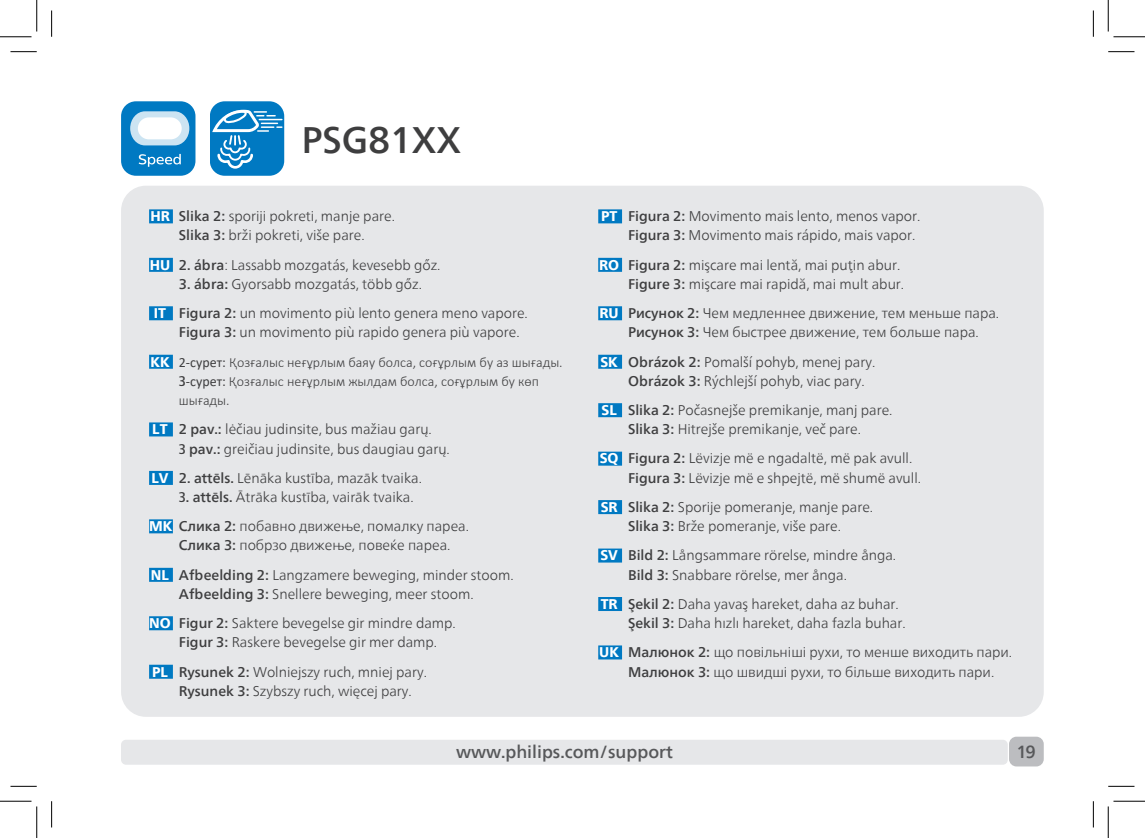
<style>
.page{position:relative;width:1145px;height:838px;background:#fff}
.page>*{position:absolute;margin:0;border:0;box-sizing:border-box;transform-origin:0 0}
.t1{font:500 36.75px "Neue Frutiger World";color:#3e3e3f}
.t2{font:500 17.5px "Neue Frutiger World";color:#57585a}
.Text{font:300 14px/19.2px "Neue Frutiger World";color:#3e3e3f}
.Text-2{font:300 14px/19.2px "Calibri";color:#3e3e3f}
.s1{font-weight:800;color:#fff}
.s2{font-weight:500}
.s3{font-family:"Neue Frutiger World";font-weight:800;color:#fff}
.s4{font-weight:400}
.s5{font-family:"Centrale Sans Cnd";font-weight:500}
</style>
<div class="page">
<div style="left:1009px;top:736px;width:35px;height:30px;background:#bcbdc0;border-radius:7px"></div>
<div style="left:121px;top:739px;width:887px;height:25px;background:#e6e7e9;border-radius:5px"></div>
<svg style="left:210px;top:101px;width:74px;height:75px;background:#3192cd"></svg>
<div style="left:121px;top:186px;width:923px;height:530px;background:#e6e7e9;border-radius:25px"></div>
<svg style="left:121px;top:101px;width:74px;height:75px;background:#3d99d0"></svg>
<div style="left:138px;top:117px;width:44px;height:22px;background:#fff;border-radius:11px"></div>
<div style="left:149px;top:209px;width:24px;height:14px;background:#0079c2"></div>
<div style="left:149px;top:258px;width:24px;height:14px;background:#0079c2"></div>
<div style="left:149px;top:306px;width:24px;height:14px;background:#0079c2"></div>
<div style="left:149px;top:355px;width:24px;height:14px;background:#0079c2"></div>
<div style="left:149px;top:422px;width:24px;height:14px;background:#0079c2"></div>
<div style="left:149px;top:471px;width:24px;height:14px;background:#0079c2"></div>
<div style="left:149px;top:519px;width:24px;height:14px;background:#0079c2"></div>
<div style="left:149px;top:567px;width:24px;height:14px;background:#0079c2"></div>
<div style="left:149px;top:616px;width:24px;height:14px;background:#0079c2"></div>
<div style="left:149px;top:664px;width:24px;height:14px;background:#0079c2"></div>
<div style="left:598px;top:209px;width:24px;height:14px;background:#0079c2"></div>
<div style="left:598px;top:258px;width:24px;height:14px;background:#0079c2"></div>
<div style="left:598px;top:306px;width:24px;height:14px;background:#0079c2"></div>
<div style="left:598px;top:355px;width:24px;height:14px;background:#0079c2"></div>
<div style="left:598px;top:403px;width:24px;height:14px;background:#0079c2"></div>
<div style="left:598px;top:451px;width:24px;height:14px;background:#0079c2"></div>
<div style="left:598px;top:500px;width:24px;height:14px;background:#0079c2"></div>
<div style="left:598px;top:548px;width:24px;height:14px;background:#0079c2"></div>
<div style="left:598px;top:597px;width:24px;height:14px;background:#0079c2"></div>
<div style="left:598px;top:645px;width:24px;height:14px;background:#0079c2"></div>
<svg style="left:10px;top:51px;width:27px;height:1px"></svg>
<svg style="left:1108px;top:51px;width:26px;height:1px"></svg>
<svg style="left:10px;top:786px;width:27px;height:1px"></svg>
<svg style="left:1108px;top:786px;width:26px;height:1px"></svg>
<svg style="left:51px;top:10px;width:1px;height:27px"></svg>
<svg style="left:51px;top:801px;width:1px;height:26px"></svg>
<svg style="left:1093px;top:10px;width:1px;height:27px"></svg>
<svg style="left:1093px;top:801px;width:1px;height:26px"></svg>
<hr style="left:0;top:36px;width:32px;height:1px;background:#000">
<hr style="left:1113px;top:36px;width:32px;height:1px;background:#000">
<hr style="left:0;top:800px;width:32px;height:1px;background:#000">
<hr style="left:1113px;top:800px;width:32px;height:1px;background:#000">
<hr style="left:36px;top:0;width:1px;height:31px;background:#000">
<hr style="left:36px;top:806px;width:1px;height:31px;background:#000">
<hr style="left:1108px;top:0;width:1px;height:31px;background:#000">
<hr style="left:1108px;top:806px;width:1px;height:31px;background:#000">
<p class="t1" style="left:302px;top:109px;width:161px">PSG81XX</p>
<p class="Text" style="left:150px;top:207px;width:246px;text-align:center"><span class="s1">HR</span> <span class="s2">Slika 2:</span> sporiji pokreti, manje pare.<br><span class="s2">Slika 3:</span> brži pokreti, više pare.</p>
<p class="Text" style="left:150px;top:255px;width:292px"><span class="s1">HU</span> <span class="s2">2. ábra</span>: Lassabb mozgatás, kevesebb gőz.</p>
<p class="Text" style="left:179px;top:274px;width:245px"><span class="s2">3. ábra:</span> Gyorsabb mozgatás, több gőz.</p>
<p class="Text" style="left:179px;top:303px;width:351px;text-indent:-25px"><span class="s1">IT</span> <span class="s2">Figura 2:</span> un movimento più lento genera meno vapore.<br><span class="s2">Figura 3:</span> un movimento più rapido genera più vapore.</p>
<p class="Text-2" style="left:179px;top:352px;width:385px;text-indent:-29px"><span class="s3">KK</span> <span class="s4">2-сурет:</span> Қозғалыс неғұрлым баяу болса, соғұрлым бу аз шығады.<br><span class="s5">3</span><span class="s4">-сурет:</span> Қозғалыс неғұрлым жылдам болса, соғұрлым бу көп шығады.</p>
<p class="Text" style="left:179px;top:420px;width:272px;text-indent:-27px"><span class="s1">LT</span> <span class="s2">2 pav.:</span> lėčiau judinsite, bus mažiau garų.<br><span class="s5">3</span> <span class="s2">pav.:</span> greičiau judinsite, bus daugiau garų.</p>
<p class="Text" style="left:151px;top:468px;width:272px"><span class="s1">LV</span> <span class="s2">2. attēls.</span> Lēnāka kustība, mazāk tvaika.</p>
<p class="Text" style="left:179px;top:487px;width:236px"><span class="s5">3</span><span class="s2">. attēls.</span> Ātrāka kustība, vairāk tvaika.</p>
<p class="Text" style="left:179px;top:516px;width:292px;text-indent:-30px"><span class="s1">MK</span> <span class="s2">Слика 2:</span> побавно движење, помалку пареа.<br><span class="s2">Слика 3:</span> побрзо движење, повеќе пареа.</p>
<p class="Text" style="left:179px;top:565px;width:336px;text-indent:-28px"><span class="s1">NL</span> <span class="s2">Afbeelding 2:</span> Langzamere beweging, minder stoom.<br><span class="s2">Afbeelding 3:</span> Snellere beweging, meer stoom.</p>
<p class="Text" style="left:179px;top:613px;width:279px;text-indent:-30px"><span class="s1">NO</span> <span class="s2">Figur 2:</span> Saktere bevegelse gir mindre damp.<br><span class="s2">Figur 3:</span> Raskere bevegelse gir mer damp.</p>
<p class="Text" style="left:179px;top:662px;width:250px;text-indent:-27px"><span class="s1">PL</span> <span class="s2">Rysunek 2:</span> Wolniejszy ruch, mniej pary.<br><span class="s2">Rysunek 3:</span> Szybszy ruch, więcej pary.</p>
<p class="Text" style="left:628px;top:207px;width:294px;text-indent:-27px"><span class="s1">PT</span> <span class="s2">Figura 2:</span> Movimento mais lento, menos vapor.<br><span class="s2">Figura 3:</span> Movimento mais rápido, mais vapor.</p>
<p class="Text" style="left:599px;top:255px;width:307px;text-align:right"><span class="s1">RO</span> <span class="s2">Figura 2:</span> mişcare mai lentă, mai puţin abur.<br><span class="s2">Figure 3:</span> mişcare mai rapidă, mai mult abur.</p>
<p class="Text" style="left:600px;top:303px;width:401px;text-align:center"><span class="s1">RU</span> <span class="s2">Рисунок 2:</span> Чем медленнее движение, тем меньше пара.<br><span class="s2">Рисунок 3:</span> Чем быстрее движение, тем больше пара.</p>
<p class="Text" style="left:628px;top:352px;width:249px;text-indent:-28px"><span class="s1">SK</span> <span class="s2">Obrázok 2:</span> Pomalší pohyb, menej pary.<br><span class="s2">Obrázok 3:</span> Rýchlejší pohyb, viac pary.</p>
<p class="Text" style="left:601px;top:400px;width:293px;text-align:center"><span class="s1">SL</span> <span class="s2">Slika 2:</span> Počasnejše premikanje, manj pare.<br><span class="s2">Slika 3:</span> Hitrejše premikanje, več pare.</p>
<p class="Text" style="left:628px;top:449px;width:295px;text-indent:-28px"><span class="s1">SQ</span> <span class="s2">Figura 2:</span> Lëvizje më e ngadaltë, më pak avull.<br><span class="s2">Figura 3:</span> Lëvizje më e shpejtë, më shumë avull.</p>
<p class="Text" style="left:601px;top:497px;width:274px;text-align:center"><span class="s1">SR</span> <span class="s2">Slika 2:</span> Sporije pomeranje, manje pare.<br><span class="s2">Slika 3:</span> Brže pomeranje, više pare.</p>
<p class="Text" style="left:628px;top:546px;width:270px;text-indent:-28px"><span class="s1">SV</span> <span class="s2">Bild 2:</span> Långsammare rörelse, mindre ånga.<br><span class="s2">Bild 3:</span> Snabbare rörelse, mer ånga.</p>
<p class="Text" style="left:628px;top:594px;width:279px;text-indent:-27px"><span class="s1">TR</span> <span class="s2">Şekil 2:</span> Daha yavaş hareket, daha az buhar.<br><span class="s2">Şekil 3:</span> Daha hızlı hareket, daha fazla buhar.</p>
<p class="Text" style="left:628px;top:642px;width:386px;text-indent:-29px"><span class="s1">UK</span> <span class="s2">Малюнок 2:</span> що повільніші рухи, то менше виходить пари.<br><span class="s2">Малюнок 3:</span> що швидші рухи, то більше виходить пари.</p>
<p class="t2" style="left:456px;top:737px;width:218px">www.philips.com/support</p>
<p class="t2" style="left:1016px;top:737px;width:21px">19</p>
</div>
